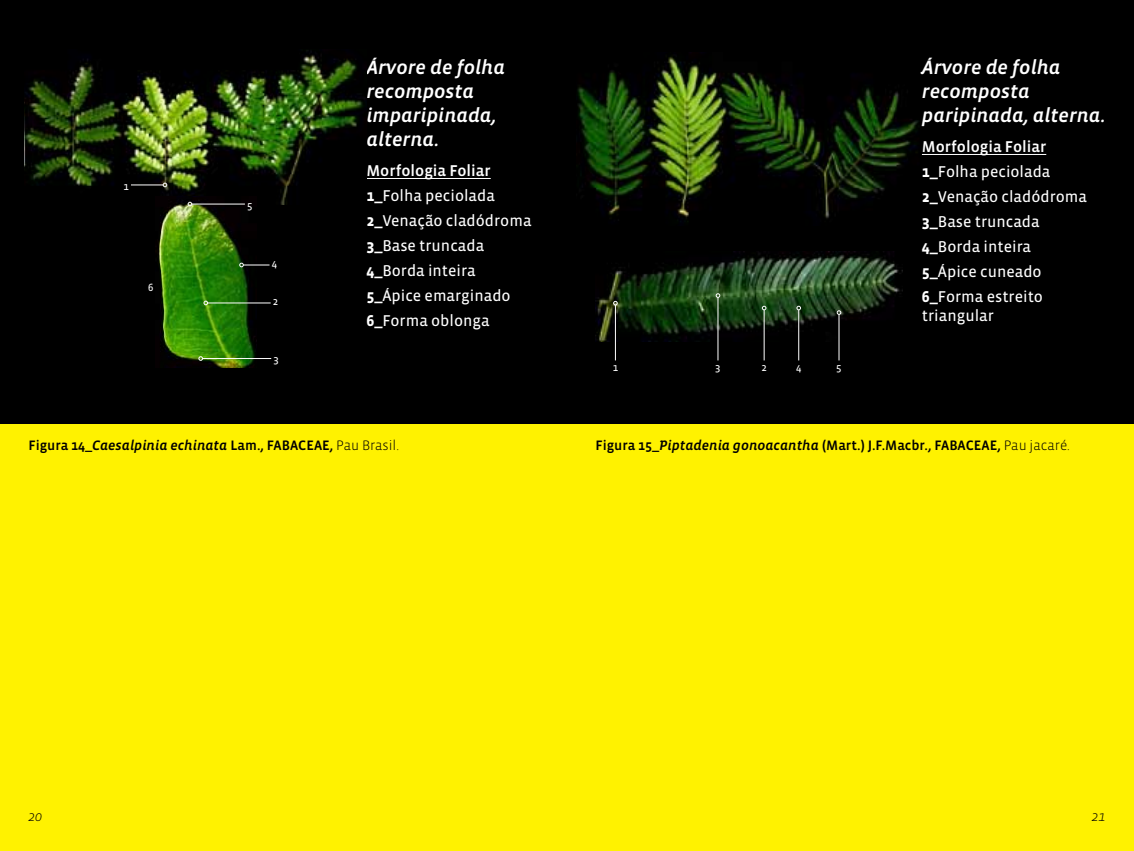
<style>
.page{position:relative;width:1134px;height:851px;background:#fff}
.page>*{position:absolute;margin:0;border:0;box-sizing:border-box;transform-origin:0 0}
.t1{font:italic 500 20px/24px "Vista Sans OT";color:#fff}
.t2{font:16px/24.8px "Vista Sans OT";color:#fff}
.t3{font:500 14px "Vista Sans OT";color:#000}
.t4{font:italic 300 14px "Vista Sans OT";color:#000}
.t5{font:10.8px "Vista Sans OT";color:#fff}
.s1{font-weight:500}
.s2{font-weight:700}
.s3{font-style:italic}
.s4{font-weight:300}
</style>
<div class="page">
<div style="left:0;top:0;width:1134px;height:425px;background:#000"></div>
<img style="left:577px;top:56px;width:345px;height:166px">
<img style="left:595px;top:251px;width:308px;height:90px">
<div style="left:0;top:424px;width:1134px;height:426px;background:#fff200"></div>
<hr style="left:366px;top:178px;width:125px;height:1px;background:#fff">
<hr style="left:922px;top:154px;width:124px;height:1px;background:#fff">
<img style="left:25px;top:50px;width:340px;height:154px">
<hr style="left:615px;top:305px;width:1px;height:55px;background:#fff">
<svg style="left:613px;top:301px;width:5px;height:4px"></svg>
<hr style="left:717px;top:297px;width:1px;height:63px;background:#fff">
<svg style="left:716px;top:293px;width:4px;height:5px"></svg>
<hr style="left:764px;top:310px;width:1px;height:50px;background:#fff">
<svg style="left:762px;top:306px;width:4px;height:4px"></svg>
<hr style="left:798px;top:310px;width:1px;height:50px;background:#fff">
<svg style="left:796px;top:306px;width:5px;height:4px"></svg>
<hr style="left:838px;top:314px;width:1px;height:46px;background:#fff">
<svg style="left:837px;top:310px;width:4px;height:5px"></svg>
<hr style="left:131px;top:184px;width:32px;height:1px;background:#fff">
<svg style="left:163px;top:183px;width:4px;height:4px"></svg>
<img style="left:156px;top:196px;width:101px;height:171px">
<hr style="left:202px;top:358px;width:69px;height:1px;background:#fff">
<svg style="left:198px;top:356px;width:5px;height:5px"></svg>
<hr style="left:208px;top:302px;width:63px;height:1px;background:#fff">
<svg style="left:204px;top:300px;width:4px;height:5px"></svg>
<svg style="left:239px;top:263px;width:30px;height:4px"></svg>
<hr style="left:192px;top:203px;width:53px;height:1px;background:#fff">
<svg style="left:188px;top:202px;width:4px;height:4px"></svg>
<p class="t5" style="left:123px;top:180px;width:7px">1</p>
<p class="t5" style="left:148px;top:282px;width:7px">6</p>
<p class="t5" style="left:247px;top:199px;width:7px">5</p>
<p class="t5" style="left:272px;top:258px;width:7px">4</p>
<p class="t5" style="left:273px;top:296px;width:7px">2</p>
<p class="t5" style="left:273px;top:354px;width:7px">3</p>
<p class="t1" style="left:366px;top:55px;width:140px">Árvore de folha recomposta imparipinada, alterna.</p>
<p class="t2" style="left:366px;top:159px;width:167px"><span class="s1">Morfologia Foliar<br></span><span class="s2">1_</span>Folha peciolada<br><span class="s2">2_</span>Venação cladódroma<br><span class="s2">3_</span>Base truncada<br><span class="s2">4_</span>Borda inteira<br><span class="s2">5_</span>Ápice emarginado<br><span class="s2">6_</span>Forma oblonga</p>
<p class="t5" style="left:613px;top:362px;width:7px">1</p>
<p class="t5" style="left:715px;top:362px;width:7px">3</p>
<p class="t5" style="left:761px;top:362px;width:7px">2</p>
<p class="t5" style="left:796px;top:362px;width:7px">4</p>
<p class="t5" style="left:836px;top:362px;width:7px">5</p>
<p class="t1" style="left:922px;top:55px;width:185px">Árvore de folha recomposta paripinada, alterna.</p>
<p class="t2" style="left:922px;top:135px;width:167px"><span class="s1">Morfologia Foliar<br></span><span class="s2">1_</span>Folha peciolada<br><span class="s2">2_</span>Venação cladódroma<br><span class="s2">3_</span>Base truncada<br><span class="s2">4_</span>Borda inteira<br><span class="s2">5_</span>Ápice cuneado<br><span class="s2">6_</span>Forma estreito</p>
<p class="t2" style="left:922px;top:303px;width:73px">triangular</p>
<p class="t3" style="left:28px;top:438px;width:372px">Figura 14_<span class="s3">Caesalpinia echinata</span> Lam., FABACEAE, <span class="s4">Pau Brasil.</span></p>
<p class="t3" style="left:595px;top:438px;width:476px">Figura 15_<span class="s3">Piptadenia gonoacantha</span> (Mart.) J.F.Macbr., FABACEAE, <span class="s4">Pau jacaré.</span></p>
<p class="t4" style="left:28px;top:809px;width:15px">20</p>
<p class="t4" style="left:1092px;top:809px;width:15px">21</p>
</div>
